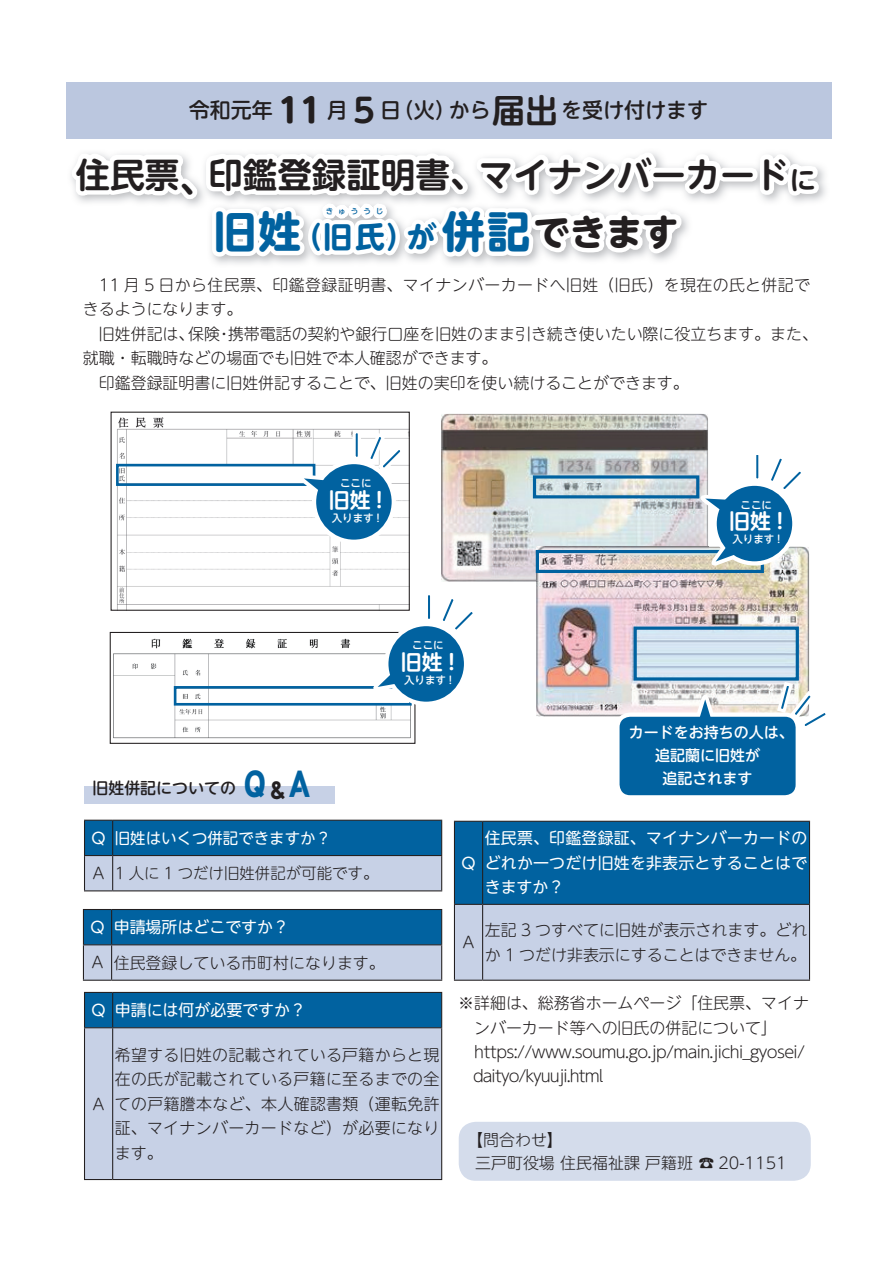
<style>
.page{position:relative;width:893px;height:1263px;background:#fff}
.page>*{position:absolute;margin:0;border:0;box-sizing:border-box;transform-origin:0 0}
.t1{font:700 43.05px "UD Shin M Go Pro";color:#0162a0}
.t2{font:700 36.15px "UD Shin M Go Pro";color:#231f20}
.t3{font:700 34.5px "UD Shin M Go Pro De";color:#231f20}
.t4{font:800 33.3px "Taka Hand Std";color:#0162a0}
.t5{font:700 33px "UD Shin M Go Pro";color:#231f20}
.t6{font:700 33px "UD Shin M Go Pro De";color:#231f20}
.t7{font:700 29.25px "UD Shin M Go Pro";color:#0162a0}
.t8{font:500 21px "UD Shin M Go Pro";color:#231f20}
.t9{font:700 21px "UD Shin M Go Pro De";color:#fff}
.t10{font:300 15.9px/24.5px "UD Shin M Go Pro";color:#231f20}
.t11{font:300 15.9px/24.5px "UD Shin M Go Pro";letter-spacing:-.04em;color:#231f20}
.t12{font:15.9px/24.5px "UD Shin M Go Pro";letter-spacing:.01em;color:#fff;text-align:justify}
.t13{font:300 15.9px "UD Shin M Go Pro";letter-spacing:.025em;color:#231f20}
.t14{font:500 15.9px "UD Shin M Go Pro";color:#231f20}
.t15{font:300 15.45px "UD Shin M Go Pro";color:#231f20}
.t16{font:15.45px "UD Shin M Go Pro";color:#fff}
.t17{font:500 15px/23px "UD Shin M Go Pro";color:#fff;text-align:center}
.t18{font:500 10.5px "UD Shin M Go Pro";color:#fff}
.t19{font:500 7.5px "UD Shin M Go Pro";letter-spacing:.675em;color:#0162a0}
.s1{font-family:"UD Shin M Go Pro De";font-weight:700;font-size:33px}
.s2{font-size:26.55px}
.s3{font-size:43.05px;color:#0162a0}
.s4{font-size:22.2px;color:#231f20}
</style>
<div class="page">
<div style="left:84px;top:787px;width:251px;height:17px;background:#c7d1e6"></div>
<img style="left:441px;top:414px;width:267px;height:168px">
<div style="left:533px;top:475px;width:166px;height:23px;border:3px solid #0162a0"></div>
<img style="left:116px;top:417px;width:292px;height:192px">
<div style="left:111px;top:412px;width:299px;height:199px;border:1px solid #231f20"></div>
<div style="left:116px;top:464px;width:199px;height:22px;border:3px solid #0162a0"></div>
<div style="left:66px;top:82px;width:765px;height:57px;background:#bbc7df"></div>
<div style="left:649px;top:168px;width:39px;height:14px;border:9px solid #fff;border-radius:2px"></div>
<svg style="left:677px;top:151px;width:52px;height:48px"></svg>
<div style="left:718px;top:168px;width:39px;height:14px;border:9px solid #fff;border-radius:2px"></div>
<svg style="left:755px;top:152px;width:70px;height:51px"></svg>
<svg style="left:69px;top:150px;width:592px;height:116px"></svg>
<svg style="left:634px;top:205px;width:60px;height:616px"></svg>
<img style="left:536px;top:547px;width:273px;height:169px">
<img style="left:536px;top:547px;width:172px;height:35px">
<div style="left:536px;top:550px;width:228px;height:23px;border:3px solid #0162a0"></div>
<div style="left:634px;top:626px;width:165px;height:54px;border:3px solid #0162a0"></div>
<img style="left:113px;top:638px;width:298px;height:101px">
<div style="left:110px;top:632px;width:305px;height:112px;border:1px solid #231f20"></div>
<div style="left:174px;top:686px;width:238px;height:20px;border:3px solid #0162a0"></div>
<div style="left:715px;top:484px;width:79px;height:79px;background:#0162a0;border-radius:50%"></div>
<div style="left:712px;top:482px;width:84px;height:84px;border:4px solid #fff;border-radius:50%"></div>
<svg style="left:710px;top:533px;width:38px;height:33px"></svg>
<svg style="left:751px;top:455px;width:50px;height:41px"></svg>
<div style="left:386px;top:624px;width:80px;height:80px;background:#0162a0;border-radius:50%"></div>
<div style="left:384px;top:622px;width:84px;height:84px;border:4px solid #fff;border-radius:50%"></div>
<svg style="left:371px;top:662px;width:28px;height:28px"></svg>
<svg style="left:423px;top:595px;width:50px;height:41px"></svg>
<svg style="left:698px;top:488px;width:42px;height:35px"></svg>
<div style="left:314px;top:462px;width:80px;height:80px;background:#0162a0;border-radius:50%"></div>
<div style="left:312px;top:460px;width:84px;height:84px;border:4px solid #fff;border-radius:50%"></div>
<svg style="left:297px;top:473px;width:33px;height:31px"></svg>
<svg style="left:351px;top:428px;width:56px;height:46px"></svg>
<div style="left:617px;top:715px;width:181px;height:82px;background:#0162a0;border-radius:13px"></div>
<div style="left:615px;top:712px;width:185px;height:87px;border:4px solid #fff;border-radius:13px"></div>
<svg style="left:691px;top:692px;width:26px;height:25px"></svg>
<svg style="left:775px;top:680px;width:51px;height:53px"></svg>
<svg style="left:84px;top:820px;width:358px;height:71px;background:#6194bc"></svg>
<hr style="left:113px;top:890px;width:329px;height:1px;background:#231f20">
<svg style="left:83px;top:909px;width:359px;height:72px;background:#6194bc"></svg>
<hr style="left:112px;top:980px;width:330px;height:1px;background:#231f20">
<div style="left:85px;top:1028px;width:356px;height:151px;background:#c7d1e6"></div>
<div style="left:84px;top:992px;width:358px;height:36px;background:#0162a0"></div>
<hr style="left:84px;top:1028px;width:1px;height:151px;background:#231f20">
<hr style="left:113px;top:1027px;width:329px;height:1px;background:#231f20">
<hr style="left:112px;top:1028px;width:1px;height:151px;background:#231f20">
<hr style="left:441px;top:1028px;width:1px;height:151px;background:#231f20">
<svg style="left:84px;top:1179px;width:29px;height:1px"></svg>
<hr style="left:113px;top:1179px;width:329px;height:1px;background:#231f20">
<hr style="left:483px;top:821px;width:327px;height:1px;background:#231f20">
<hr style="left:809px;top:822px;width:1px;height:82px;background:#231f20">
<hr style="left:483px;top:904px;width:327px;height:1px;background:#231f20">
<hr style="left:809px;top:905px;width:1px;height:75px;background:#231f20">
<svg style="left:454px;top:821px;width:355px;height:160px;background:#5e94be"></svg>
<hr style="left:483px;top:980px;width:327px;height:1px;background:#231f20">
<div style="left:459px;top:1122px;width:352px;height:59px;background:#d4dceb;border-radius:17px"></div>
<h3 class="t8" style="left:189px;top:93px;width:85px">令和元年</h3>
<h3 class="t5" style="left:278px;top:83px;width:45px">11</h3>
<h3 class="t8" style="left:327px;top:93px;width:22px">月</h3>
<h3 class="t6" style="left:353px;top:83px;width:23px">5</h3>
<h3 class="t8" style="left:380px;top:93px;width:22px">日</h3>
<h3 class="t8" style="left:393px;top:93px;width:64px">（火）</h3>
<h3 class="t8" style="left:449px;top:93px;width:261px">から<span class="s1">届出</span>を受け付けます</h3>
<h3 class="t3" style="left:76px;top:146px;width:105px">住民票</h3>
<h3 class="t3" style="left:179px;top:151px;width:36px">、</h3>
<h3 class="t3" style="left:208px;top:146px;width:278px">印鑑登録証明書、</h3>
<h3 class="t3" style="left:479px;top:146px;width:339px">マイナンバーカード<span class="s2">に</span></h3>
<h1 class="t1" style="left:213px;top:197px;width:89px">旧姓</h1>
<p class="t19" style="left:326px;top:205px;width:59px">きゅううじ</p>
<h2 class="t2" style="left:442px;top:202px;width:238px"><span class="s3">併記</span>できます</h2>
<h3 class="t7" style="left:407px;top:213px;width:31px">が</h3>
<p class="t13" style="left:83px;top:272px;width:729px">　11 月 5 日から住民票、印鑑登録証明書、マイナンバーカードへ旧姓（旧氏）を現在の氏と併記で</p>
<p class="t10" style="left:83px;top:296px;width:161px">きるようになります。</p>
<p class="t10" style="left:228px;top:321px;width:591px">携帯電話の契約や銀行口座を旧姓のまま引き続き使いたい際に役立ちます。また、</p>
<h3 class="t7" style="left:293px;top:213px;width:124px">（旧氏）</h3>
<p class="t10" style="left:188px;top:321px;width:33px">保険</p>
<p class="t10" style="left:83px;top:321px;width:607px">　旧姓併記は、<br>就職・転職時などの場面でも旧姓で本人確認ができます。<br>　印鑑登録証明書に旧姓併記することで、旧姓の実印を使い続けることができます。</p>
<p class="t10" style="left:216px;top:321px;width:17px">・</p>
<p class="t18" style="left:340px;top:474px;width:33px">ここに</p>
<h3 class="t9" style="left:329px;top:482px;width:56px">旧姓!</h3>
<p class="t18" style="left:332px;top:509px;width:49px">入ります !</p>
<p class="t18" style="left:741px;top:496px;width:33px">ここに</p>
<h3 class="t9" style="left:729px;top:504px;width:56px">旧姓!</h3>
<p class="t18" style="left:732px;top:531px;width:49px">入ります !</p>
<p class="t14" style="left:92px;top:775px;width:145px">旧姓併記についての</p>
<h3 class="t4" style="left:243px;top:761px;width:69px">Q A<span class="s4">&amp;</span></h3>
<p class="t16" style="left:91px;top:825px;width:17px">Ｑ</p>
<p class="t15" style="left:91px;top:861px;width:17px">Ａ</p>
<p class="t16" style="left:115px;top:825px;width:218px">旧姓はいくつ併記できますか?</p>
<p class="t15" style="left:115px;top:861px;width:265px">1 人に 1 つだけ旧姓併記が可能です。</p>
<p class="t16" style="left:90px;top:915px;width:17px">Ｑ</p>
<p class="t15" style="left:90px;top:950px;width:17px">Ａ</p>
<p class="t12" style="left:114px;top:914px;width:177px">申請場所はどこですか?</p>
<p class="t10" style="left:114px;top:949px;width:273px">住民登録している市町村になります。</p>
<p class="t18" style="left:412px;top:636px;width:33px">ここに</p>
<h3 class="t9" style="left:401px;top:644px;width:56px">旧姓!</h3>
<p class="t18" style="left:404px;top:671px;width:49px">入ります !</p>
<p class="t17" style="left:629px;top:720px;width:166px">カードをお持ちの人は、追記蘭に旧姓が</p>
<p class="t17" style="left:663px;top:766px;width:91px">追記されます</p>
<p class="t16" style="left:461px;top:850px;width:17px">Ｑ</p>
<p class="t15" style="left:461px;top:930px;width:17px">Ａ</p>
<p class="t12" style="left:485px;top:825px;width:324px">住民票、印鑑登録証、マイナンバーカードのどれか一つだけ旧姓を非表示とすることはできますか?</p>
<p class="t10" style="left:485px;top:917px;width:324px">左記 3 つすべてに旧姓が表示されます。どれ</p>
<p class="t10" style="left:485px;top:941px;width:323px">か 1 つだけ非表示にすることはできません。</p>
<p class="t16" style="left:91px;top:997px;width:17px">Ｑ</p>
<p class="t12" style="left:115px;top:997px;width:193px">申請には何が必要ですか?</p>
<p class="t15" style="left:91px;top:1091px;width:17px">Ａ</p>
<p class="t10" style="left:115px;top:1042px;width:326px;text-align:justify">希望する旧姓の記載されている戸籍からと現在の氏が記載されている戸籍に至るまでの全ての戸籍謄本など、本人確認書類（運転免許証、マイナンバーカードなど）が必要になります。</p>
<p class="t11" style="left:458px;top:990px;width:352px">※詳細は、総務省ホームページ「住民票、マイナ　ンバーカード等への旧氏の併記について「　https://www.soumu.go j p. /main.jichi_gyosei/　daityo/kyuuji.html</p>
<p class="t10" style="left:475px;top:1128px;width:313px;line-height:22.4px;text-indent:-8px">【問合わせ【<br>三戸町役場住民福祉課戸籍班 ☎ 20-1151</p>
</div>
